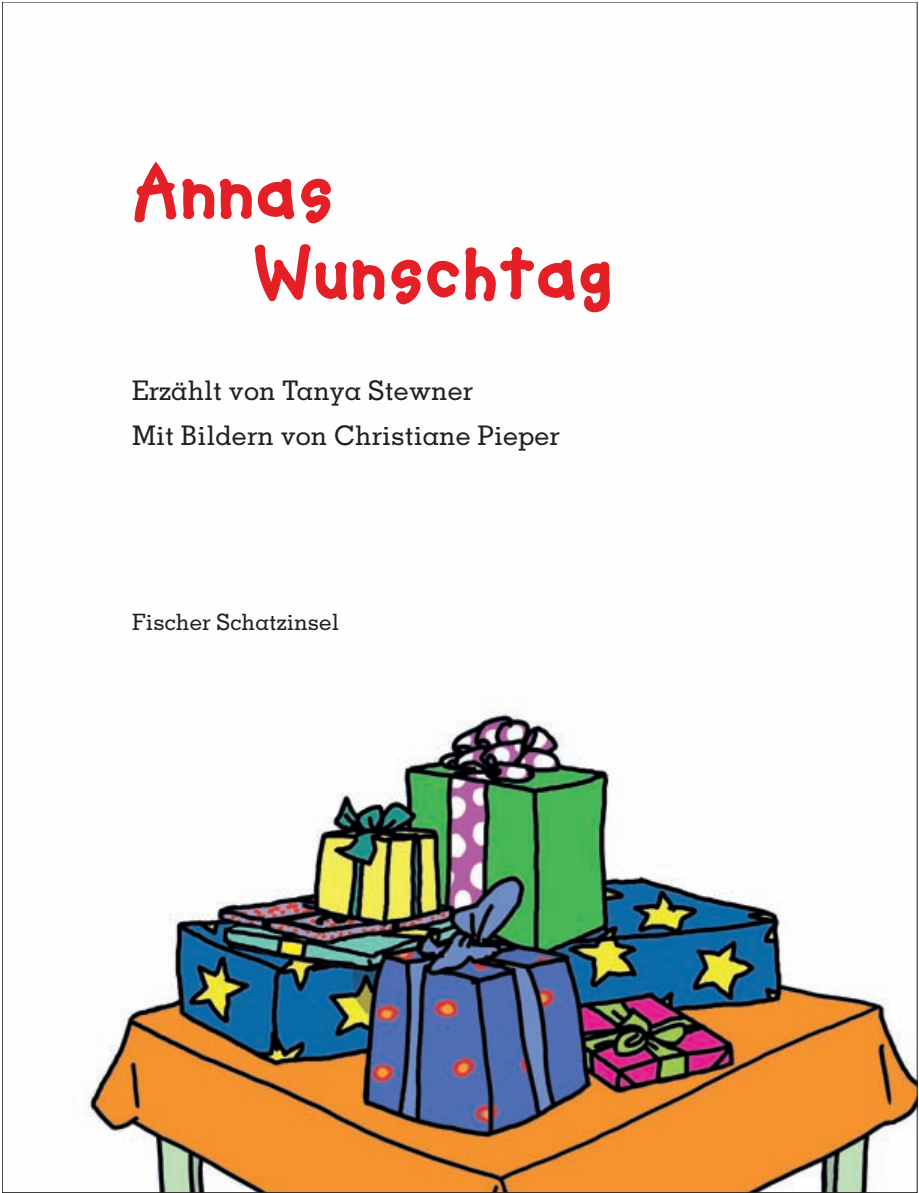
<style>
.page{position:relative;width:919px;height:1193px;background:#fff}
.page>*{position:absolute;margin:0;border:0;box-sizing:border-box;transform-origin:0 0}
.t1{font:800 76.5px/81px "Soup Bone";letter-spacing:.03em;color:#e41f25}
.t2{font:500 27px "Memphis";color:#231f20}
.t3{font:500 22.5px "Memphis";color:#231f20}
</style>
<div class="page">
<img style="left:84px;top:709px;width:830px;height:482px">
<svg style="left:2px;top:2px;width:1px;height:1191px"></svg>
<p class="t1" style="left:254px;top:153px;width:360px;text-indent:-122px">Annas<br>Wunschtag</p>
<p class="t2" style="left:132px;top:374px;width:342px">Erzählt von Tanya Stewner</p>
<p class="t2" style="left:132px;top:419px;width:429px">Mit Bildern von Christiane Pieper</p>
<p class="t3" style="left:132px;top:608px;width:208px">Fischer Schatzinsel</p>
</div>
